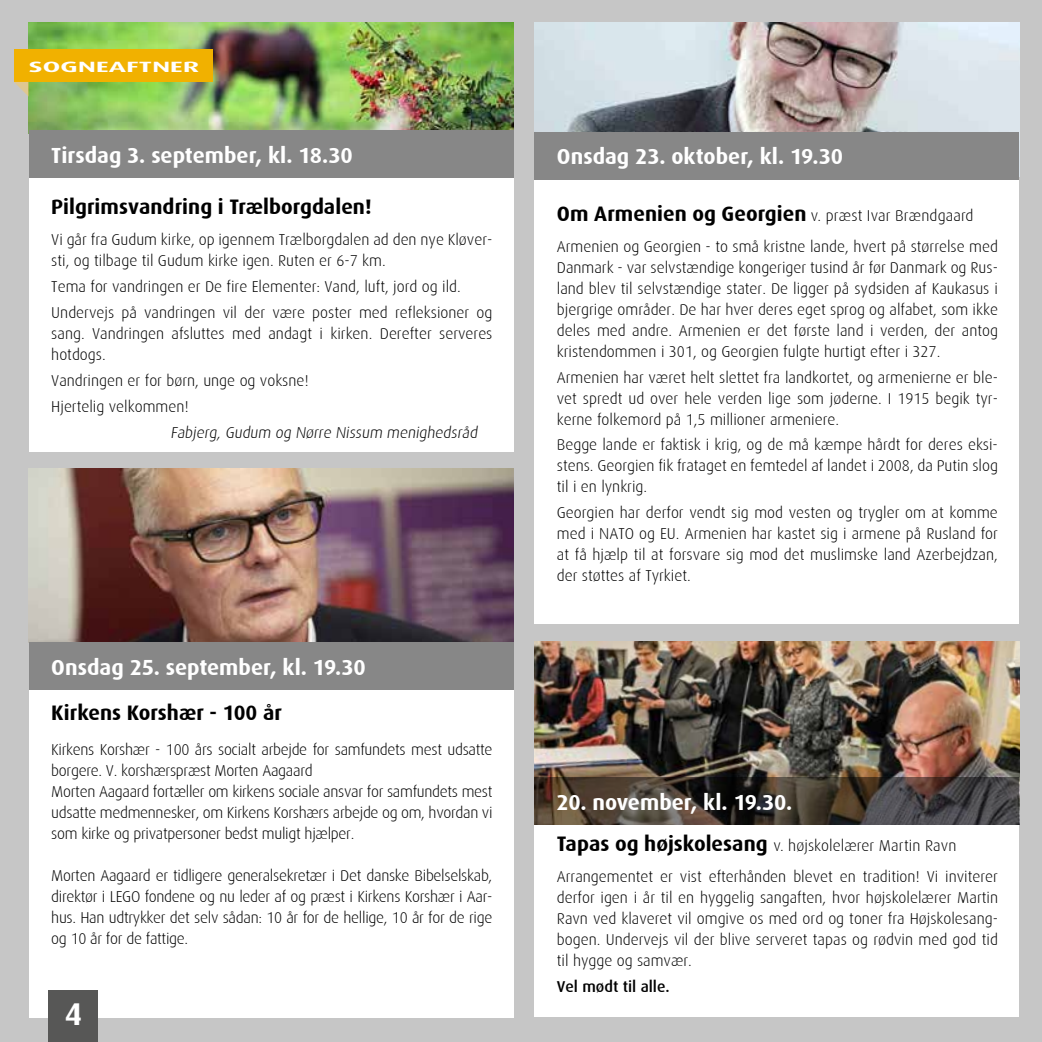
<style>
.page{position:relative;width:1042px;height:1042px;background:#c6c6c6}
.page>*{position:absolute;margin:0;border:0;box-sizing:border-box;transform-origin:0 0}
.t1{font:700 31.5px "Dax";color:#fff}
.t2{font:700 21.88px "Dax";color:#fff}
.t3{font:700 21px "Dax";color:#000}
.t4{font:300 15.75px/21px "Dax";color:#000;text-align:justify}
.t5{font:300 15.75px/21px "Dax";letter-spacing:-.02em;color:#000}
.t6{font:500 15.75px "Dax";color:#000}
.t7{font:700 expanded 14.88px "Dax OT";letter-spacing:.01em;color:#fff;scale:1.6 1}
.s1{font-weight:700;font-size:21px}
</style>
<div class="page">
<div style="left:29px;top:24px;width:484px;height:427px;background:#fff"></div>
<div style="left:29px;top:470px;width:484px;height:547px;background:#fff"></div>
<div style="left:534px;top:24px;width:485px;height:599px;background:#fff"></div>
<div style="left:534px;top:687px;width:485px;height:330px;background:#fff"></div>
<img style="left:29px;top:23px;width:484px;height:108px">
<img style="left:29px;top:469px;width:484px;height:173px">
<img style="left:534px;top:23px;width:485px;height:109px">
<img style="left:534px;top:641px;width:485px;height:137px">
<div style="left:14px;top:50px;width:198px;height:32px;background:#f1b100"></div>
<svg style="left:14px;top:82px;width:15px;height:15px"></svg>
<div style="left:29px;top:131px;width:484px;height:47px;background:#878787"></div>
<div style="left:29px;top:642px;width:484px;height:48px;background:#878787"></div>
<div style="left:534px;top:132px;width:485px;height:47px;background:#878787"></div>
<svg style="left:534px;top:778px;width:485px;height:47px;background:#453d36"></svg>
<div style="left:49px;top:990px;width:49px;height:52px;background:#575756"></div>
<p class="t7" style="left:29px;top:57px;width:108px">SOGNEAFTNER</p>
<h2 class="t2" style="left:51px;top:143px;width:303px">Tirsdag 3. september, kl. 18.30</h2>
<h3 class="t3" style="left:51px;top:195px;width:322px">Pilgrimsvandring i Trælborgdalen!</h3>
<p class="t4" style="left:51px;top:230px;width:443px">Vi går fra Gudum kirke, op igennem Trælborgdalen ad den nye Kløver&shy;sti, og tilbage til Gudum kirke igen. Ruten er 6-7 km.</p>
<p class="t4" style="left:51px;top:274px;width:442px;line-height:25.9px">Tema for vandringen er De fire Elementer: Vand, luft, jord og ild.<br>Undervejs på vandringen vil der være poster med refleksioner og</p>
<p class="t4" style="left:51px;top:323px;width:443px">sang. Vandringen afsluttes med andagt i kirken. Derefter serveres hotdogs.</p>
<p class="t4" style="left:51px;top:370px;width:259px">Vandringen er for børn, unge og voksne!</p>
<p class="t4" style="left:51px;top:396px;width:139px">Hjertelig velkommen!</p>
<p class="t4" style="left:170px;top:422px;width:311px">Fabjerg, Gudum og Nørre Nissum menighedsråd</p>
<h2 class="t2" style="left:51px;top:655px;width:316px">Onsdag 25. september, kl. 19.30</h2>
<h3 class="t3" style="left:51px;top:701px;width:232px">Kirkens Korshær - 100 år</h3>
<p class="t5" style="left:51px;top:739px;width:443px">Kirkens Korshær - 100 års socialt arbejde for samfundets mest udsatte borgere. V. korshærspræst Morten Aagaard<br>Morten Aagaard fortæller om kirkens sociale ansvar for samfundets mest udsatte medmennesker, om Kirkens Korshærs arbejde og om, hvordan vi som kirke og privatpersoner bedst muligt hjælper.</p>
<p class="t4" style="left:51px;top:865px;width:443px">Morten Aagaard er tidligere generalsekretær i Det danske Bibelselskab, direktør i LEGO fondene og nu leder af og præst i Kirkens Korshær i Aar&shy;hus. Han udtrykker det selv sådan: 10 år for de hellige, 10 år for de rige og 10 år for de fattige.</p>
<h1 class="t1" style="left:65px;top:996px;width:19px">4</h1>
<h2 class="t2" style="left:557px;top:144px;width:288px">Onsdag 23. oktober, kl. 19.30</h2>
<p class="t4" style="left:557px;top:205px;width:418px"><span class="s1">Om Armenien og Georgien</span> v. præst Ivar Brændgaard</p>
<p class="t4" style="left:557px;top:236px;width:443px">Armenien og Georgien - to små kristne lande, hvert på størrelse med Danmark - var selvstændige kongeriger tusind år før Danmark og Rus&shy;land blev til selvstændige stater. De ligger på sydsiden af Kaukasus i bjergrige områder. De har hver deres eget sprog og alfabet, som ikke deles med andre. Armenien er det første land i verden, der antog kristendommen i 301, og Georgien fulgte hurtigt efter i 327.</p>
<p class="t4" style="left:557px;top:367px;width:443px">Armenien har været helt slettet fra landkortet, og armenierne er ble&shy;vet spredt ud over hele verden lige som jøderne. I 1915 begik tyr&shy;kerne folkemord på 1,5 millioner armeniere.</p>
<p class="t4" style="left:557px;top:435px;width:443px">Begge lande er faktisk i krig, og de må kæmpe hårdt for deres eksi&shy;stens. Georgien fik frataget en femtedel af landet i 2008, da Putin slog til i en lynkrig.</p>
<p class="t4" style="left:557px;top:503px;width:443px">Georgien har derfor vendt sig mod vesten og trygler om at komme med i NATO og EU. Armenien har kastet sig i armene på Rusland for at få hjælp til at forsvare sig mod det muslimske land Azerbejdzan, der støttes af Tyrkiet.</p>
<h2 class="t2" style="left:557px;top:790px;width:237px">20. november, kl. 19.30.</h2>
<p class="t4" style="left:557px;top:835px;width:401px"><span class="s1">Tapas og højskolesang</span> v. højskolelærer Martin Ravn</p>
<p class="t4" style="left:557px;top:866px;width:443px">Arrangementet er vist efterhånden blevet en tradition! Vi inviterer derfor igen i år til en hyggelig sangaften, hvor højskolelærer Martin Ravn ved klaveret vil omgive os med ord og toner fra Højskolesang&shy;bogen. Undervejs vil der blive serveret tapas og rødvin med god tid til hygge og samvær.</p>
<p class="t6" style="left:557px;top:977px;width:114px">Vel mødt til alle.</p>
</div>
